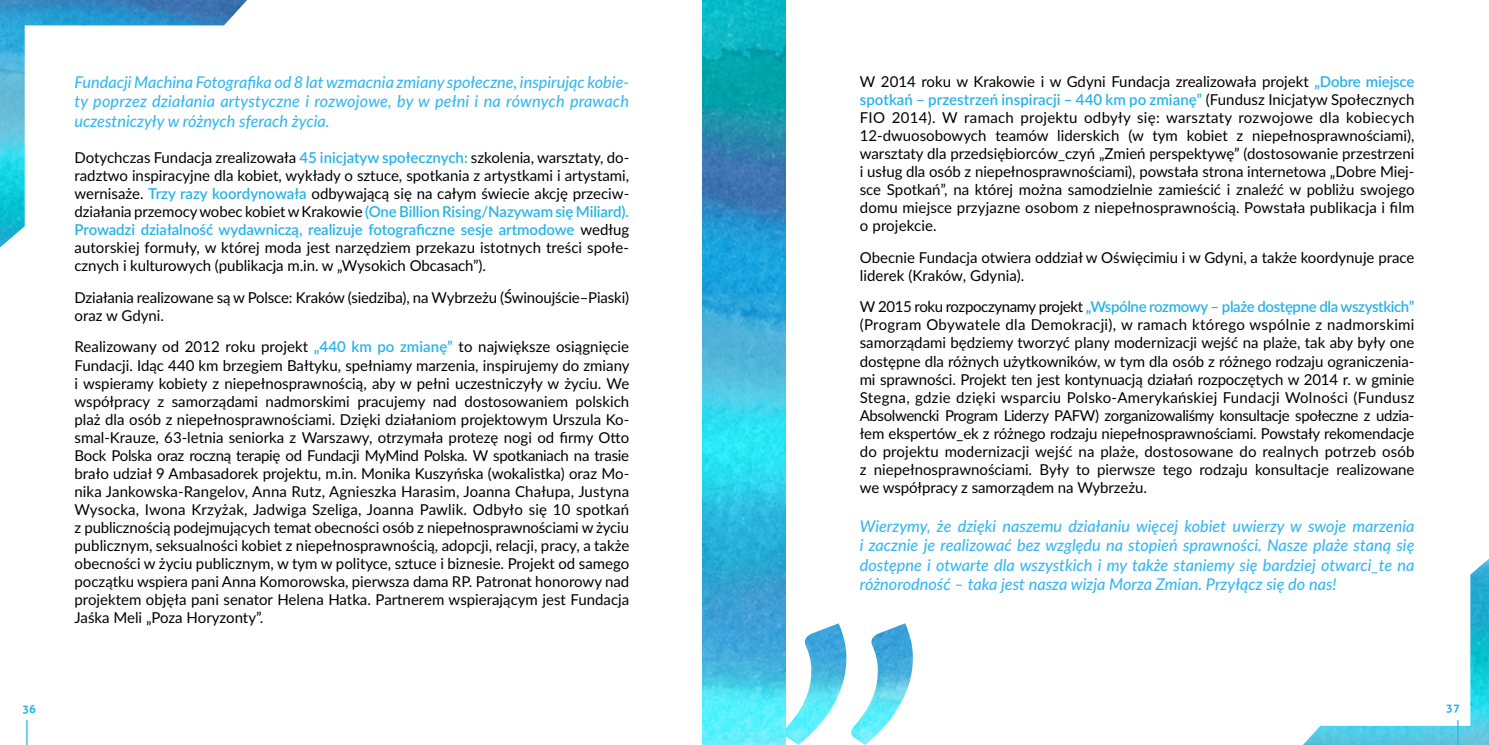
<style>
.page{position:relative;width:1489px;height:745px;background:#fff}
.page>*{position:absolute;margin:0;border:0;box-sizing:border-box;transform-origin:0 0}
.cytat_drugi{font:italic 500 16.25px/19.5px "Lato";color:#34b7f1;text-align:justify}
.t1{font:15px/18px "Lato";letter-spacing:-.005em;color:#000;text-align:justify}
.t2{font:700 11.25px "Aller";color:#26b4e8}
.s1{font-weight:600;color:#26b3e8}
</style>
<div class="page">
<hr style="left:26px;top:719px;width:2px;height:25px;background:#26b4e8">
<img style="left:1304px;top:559px;width:184px;height:185px">
<svg style="left:1457px;top:719px;width:1px;height:25px"></svg>
<img style="left:0;top:0;width:247px;height:247px">
<img style="left:702px;top:0;width:211px;height:744px">
<p class="cytat_drugi" style="left:74px;top:71px;width:556px">Fundacji Machina Fotografika od 8 lat wzmacnia zmiany społeczne, inspirując kobie&shy;ty poprzez działania artystyczne i rozwojowe, by w pełni i na równych prawach uczestniczyły w różnych sferach życia.</p>
<p class="t1" style="left:74px;top:147px;width:556px">Dotychczas Fundacja zrealizowała <span class="s1">45 inicjatyw społecznych:</span> szkolenia, warsztaty, do&shy;radztwo inspiracyjne dla kobiet, wykłady o sztuce, spotkania z artystkami i artystami, wernisaże. <span class="s1">Trzy razy koordynowała</span> odbywającą się na całym świecie akcję przeciw&shy;działania przemocy wobec kobiet w Krakowie <span class="s1">(One Billion Rising/Nazywam się Miliard).<br>Prowadzi działalność wydawniczą, realizuje fotograficzne sesje artmodowe</span> według autorskiej formuły, w której moda jest narzędziem przekazu istotnych treści społe&shy;cznych i kulturowych (publikacja m.in. w „Wysokich Obcasach”).</p>
<p class="t1" style="left:74px;top:287px;width:556px">Działania realizowane są w Polsce: Kraków (siedziba), na Wybrzeżu (Świnoujście–Piaski) oraz w Gdyni.</p>
<p class="t1" style="left:74px;top:337px;width:556px">Realizowany od 2012 roku projekt <span class="s1">„440 km po zmianę”</span> to największe osiągnięcie Fundacji. Idąc 440 km brzegiem Bałtyku, spełniamy marzenia, inspirujemy do zmiany i wspieramy kobiety z niepełnosprawnością, aby w pełni uczestniczyły w życiu. We współpracy z samorządami nadmorskimi pracujemy nad dostosowaniem polskich plaż dla osób z niepełnosprawnościami. Dzięki działaniom projektowym Urszula Ko&shy;smal-Krauze, 63-letnia seniorka z Warszawy, otrzymała protezę nogi od firmy Otto Bock Polska oraz roczną terapię od Fundacji MyMind Polska. W spotkaniach na trasie brało udział 9 Ambasadorek projektu, m.in. Monika Kuszyńska (wokalistka) oraz Mo&shy;nika Jankowska-Rangelov, Anna Rutz, Agnieszka Harasim, Joanna Chałupa, Justyna Wysocka, Iwona Krzyżak, Jadwiga Szeliga, Joanna Pawlik. Odbyło się 10 spotkań z publicznością podejmujących temat obecności osób z niepełnosprawnościami w życiu publicznym, seksualności kobiet z niepełnosprawnością, adopcji, relacji, pracy, a także obecności w życiu publicznym, w tym w polityce, sztuce i biznesie. Projekt od samego początku wspiera pani Anna Komorowska, pierwsza dama RP. Patronat honorowy nad projektem objęła pani senator Helena Hatka. Partnerem wspierającym jest Fundacja Jaśka Meli „Poza Horyzonty”.</p>
<p class="t1" style="left:859px;top:71px;width:556px">W 2014 roku w Krakowie i w Gdyni Fundacja zrealizowała projekt <span class="s1">„Dobre miejsce spotkań – przestrzeń inspiracji – 440 km po zmianę”</span> (Fundusz Inicjatyw Społecznych FIO 2014). W ramach projektu odbyły się: warsztaty rozwojowe dla kobiecych 12-dwuosobowych teamów liderskich (w tym kobiet z niepełnosprawnościami), warsztaty dla przedsiębiorców_czyń „Zmień perspektywę” (dostosowanie przestrzeni i usług dla osób z niepełnosprawnościami), powstała strona internetowa „Dobre Miej&shy;sce Spotkań”, na której można samodzielnie zamieścić i znaleźć w pobliżu swojego domu miejsce przyjazne osobom z niepełnosprawnością. Powstała publikacja i film o projekcie.</p>
<p class="t1" style="left:859px;top:247px;width:556px">Obecnie Fundacja otwiera oddział w Oświęcimiu i w Gdyni, a także koordynuje prace liderek (Kraków, Gdynia).</p>
<p class="t1" style="left:859px;top:297px;width:556px">W 2015 roku rozpoczynamy projekt <span class="s1">„Wspólne rozmowy – plaże dostępne dla wszystkich” </span>(Program Obywatele dla Demokracji), w ramach którego wspólnie z nadmorskimi samorządami będziemy tworzyć plany modernizacji wejść na plaże, tak aby były one dostępne dla różnych użytkowników, w tym dla osób z różnego rodzaju ograniczenia&shy;mi sprawności. Projekt ten jest kontynuacją działań rozpoczętych w 2014 r. w gminie Stegna, gdzie dzięki wsparciu Polsko-Amerykańskiej Fundacji Wolności (Fundusz Absolwencki Program Liderzy PAFW) zorganizowaliśmy konsultacje społeczne z udzia&shy;łem ekspertów_ek z różnego rodzaju niepełnosprawnościami. Powstały rekomendacje do projektu modernizacji wejść na plaże, dostosowane do realnych potrzeb osób z niepełnosprawnościami. Były to pierwsze tego rodzaju konsultacje realizowane we współpracy z samorządem na Wybrzeżu.</p>
<p class="cytat_drugi" style="left:859px;top:515px;width:556px">Wierzymy, że dzięki naszemu działaniu więcej kobiet uwierzy w swoje marzenia i zacznie je realizować bez względu na stopień sprawności. Nasze plaże staną się dostępne i otwarte dla wszystkich i my także staniemy się bardziej otwarci_te na różnorodność – taka jest nasza wizja Morza Zmian. Przyłącz się do nas!</p>
<p class="t2" style="left:23px;top:701px;width:15px">36</p>
<p class="t2" style="left:1445px;top:700px;width:15px">37</p>
</div>
